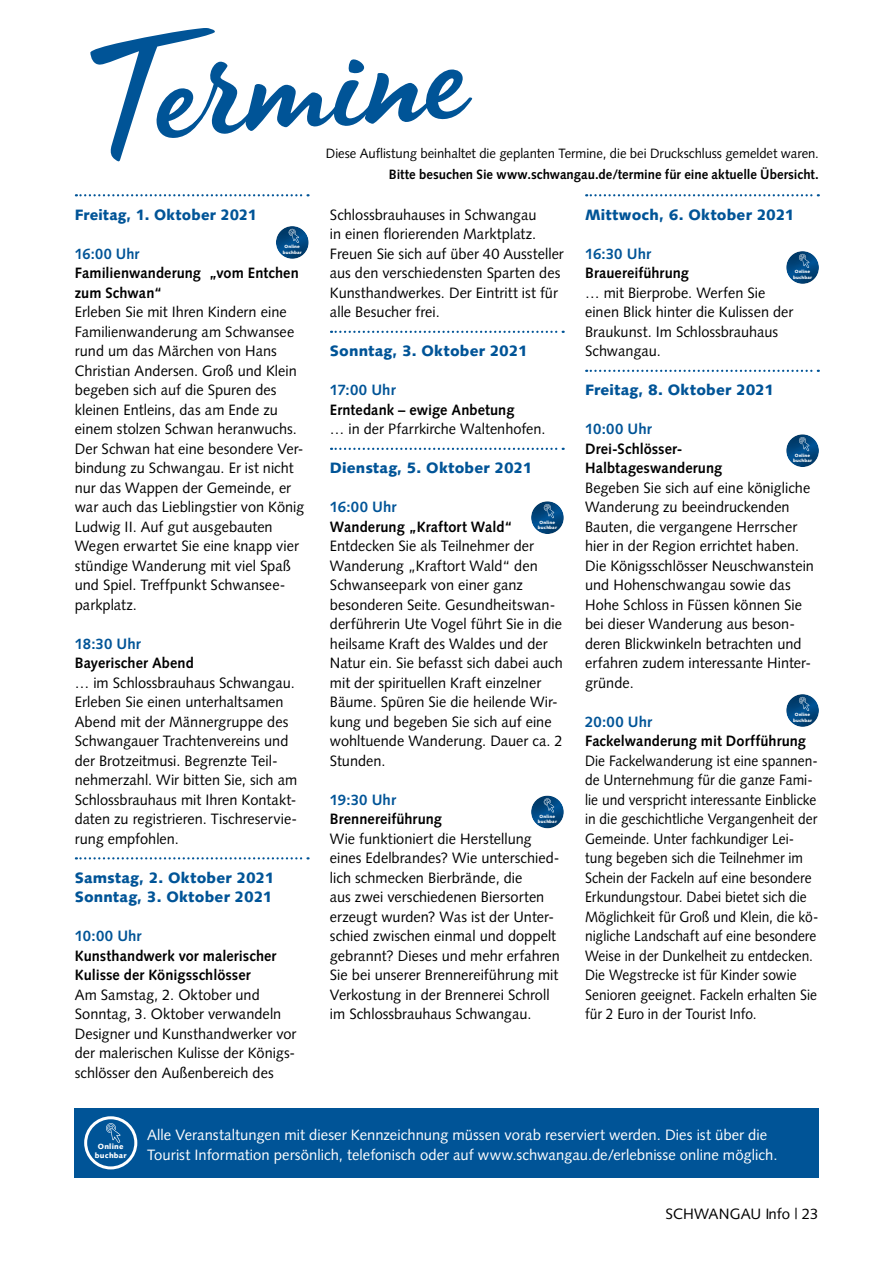
<style>
.page{position:relative;width:893px;height:1263px;background:#fff}
.page>*{position:absolute;margin:0;border:0;box-sizing:border-box;transform-origin:0 0}
.t1{font:160.8px "Timeout";color:#005497}
.t2{font:15px/19.5px "Syntax LT Pro";color:#000}
.t3{font:15px/19.5px "Syntax LT Pro";color:#000;scale:.92 1}
.t4{font:700 15px/19.5px "Syntax LT Pro";letter-spacing:.005em;color:#000}
.t5{font:15px/19.5px "Syntax LT Pro";color:#fff}
.t6{font:900 15px/19.5px "Syntax LT Pro";letter-spacing:.01em;color:#005497}
.t7{font:700 15px "Syntax LT Pro";letter-spacing:.005em;color:#005497}
.t8{font:13.5px "Syntax LT Pro";letter-spacing:-.005em;color:#000}
.t9{font:700 13.5px "Syntax LT Pro";color:#000}
.t10{font:900 7.5px/8.7px "Syntax LT Pro";letter-spacing:.03em;color:#fff;text-align:center}
.t11{font:900 4.5px/5.2px "Syntax LT Pro";letter-spacing:.03em;color:#fff;text-align:center}
</style>
<div class="page">
<svg style="left:76px;top:194px;width:233px;height:2px"></svg>
<svg style="left:76px;top:857px;width:233px;height:2px"></svg>
<div style="left:262px;top:214px;width:60px;height:45px;background:#000;opacity:.5"></div>
<svg style="left:289px;top:229px;width:10px;height:14px"></svg>
<svg style="left:331px;top:331px;width:233px;height:2px"></svg>
<svg style="left:331px;top:448px;width:233px;height:2px"></svg>
<div style="left:517px;top:490px;width:60px;height:45px;background:#000;opacity:.5"></div>
<svg style="left:544px;top:504px;width:10px;height:14px"></svg>
<div style="left:517px;top:784px;width:60px;height:45px;background:#000;opacity:.5"></div>
<svg style="left:544px;top:798px;width:10px;height:14px"></svg>
<svg style="left:586px;top:194px;width:233px;height:2px"></svg>
<svg style="left:586px;top:370px;width:233px;height:2px"></svg>
<div style="left:772px;top:239px;width:60px;height:45px;background:#000;opacity:.5"></div>
<svg style="left:799px;top:254px;width:10px;height:14px"></svg>
<div style="left:772px;top:423px;width:60px;height:45px;background:#000;opacity:.5"></div>
<svg style="left:799px;top:437px;width:10px;height:14px"></svg>
<div style="left:772px;top:682px;width:60px;height:45px;background:#000;opacity:.5"></div>
<svg style="left:799px;top:697px;width:10px;height:14px"></svg>
<div style="left:74px;top:1108px;width:745px;height:69px;background:#005497"></div>
<div style="left:84px;top:1116px;width:53px;height:53px;border:3px solid #fff;border-radius:50%"></div>
<svg style="left:106px;top:1123px;width:14px;height:20px"></svg>
<h1 class="t1" style="left:73px;top:0;width:388px;rotate:-4deg">Termine</h1>
<p class="t8" style="left:326px;top:146px;width:495px">Diese Auflistung beinhaltet die geplanten Termine, die bei Druckschluss gemeldet waren.</p>
<p class="t9" style="left:389px;top:166px;width:432px">Bitte besuchen Sie www.schwangau.de/termine für eine aktuelle Übersicht.</p>
<p class="t6" style="left:75px;top:205px;width:184px">Freitag, 1. Oktober 2021</p>
<p class="t7" style="left:75px;top:245px;width:66px">16:00 Uhr</p>
<p class="t11" style="left:283px;top:244px;width:20px">Online buchbar</p>
<p class="t4" style="left:75px;top:263px;width:226px">Familienwanderung „vom Entchen zum Schwan“</p>
<p class="t2" style="left:75px;top:302px;width:231px">Erleben Sie mit Ihren Kindern eine<br>Familienwanderung am Schwansee rund um das Märchen von Hans<br>Christian Andersen. Groß und Klein begeben sich auf die Spuren des kleinen Entleins, das am Ende zu einem stolzen Schwan heranwuchs.<br>Der Schwan hat eine besondere Ver&shy;bindung zu Schwangau. Er ist nicht nur das Wappen der Gemeinde, er war auch das Lieblingstier von König<br>Ludwig II. Auf gut ausgebauten<br>Wegen erwartet Sie eine knapp vier stündige Wanderung mit viel Spaß und Spiel. Treffpunkt Schwansee&shy;parkplatz.</p>
<p class="t7" style="left:75px;top:635px;width:68px">18:30 Uhr</p>
<p class="t4" style="left:75px;top:653px;width:121px">Bayerischer Abend</p>
<p class="t2" style="left:75px;top:673px;width:224px">… im Schlossbrauhaus Schwangau.<br>Erleben Sie einen unterhaltsamen<br>Abend mit der Männergruppe des<br>Schwangauer Trachtenvereins und der Brotzeitmusi. Begrenzte Teil&shy;nehmerzahl. Wir bitten Sie, sich am<br>Schlossbrauhaus mit Ihren Kontakt&shy;daten zu registrieren. Tischreservie&shy;rung empfohlen.</p>
<p class="t6" style="left:75px;top:868px;width:201px">Samstag, 2. Oktober 2021<br>Sonntag, 3. Oktober 2021</p>
<p class="t7" style="left:75px;top:927px;width:68px">10:00 Uhr</p>
<p class="t4" style="left:75px;top:946px;width:203px">Kunsthandwerk vor malerischer<br>Kulisse der Königsschlösser</p>
<p class="t2" style="left:75px;top:985px;width:223px">Am Samstag, 2. Oktober und<br>Sonntag, 3. Oktober verwandeln<br>Designer und Kunsthandwerker vor der malerischen Kulisse der Königs&shy;schlösser den Außenbereich des</p>
<p class="t2" style="left:330px;top:205px;width:235px">Schlossbrauhauses in Schwangau<br>in einen florierenden Marktplatz.<br>Freuen Sie sich auf über 40 Aussteller aus den verschiedensten Sparten des Kunsthandwerkes. Der Eintritt ist für alle Besucher frei.</p>
<p class="t6" style="left:330px;top:341px;width:199px">Sonntag, 3. Oktober 2021</p>
<p class="t7" style="left:330px;top:381px;width:67px">17:00 Uhr</p>
<p class="t4" style="left:330px;top:400px;width:186px">Erntedank – ewige Anbetung</p>
<p class="t2" style="left:330px;top:419px;width:217px">… in der Pfarrkirche Waltenhofen.</p>
<p class="t6" style="left:330px;top:458px;width:204px">Dienstag, 5. Oktober 2021</p>
<p class="t7" style="left:330px;top:498px;width:68px">16:00 Uhr</p>
<p class="t11" style="left:540px;top:519px;width:17px">Online</p>
<p class="t4" style="left:330px;top:517px;width:184px">Wanderung „Kraftort Wald“</p>
<p class="t11" style="left:538px;top:525px;width:20px">buchbar</p>
<p class="t2" style="left:330px;top:536px;width:234px">Entdecken Sie als Teilnehmer der<br>Wanderung „Kraftort Wald“ den<br>Schwanseepark von einer ganz besonderen Seite. Gesundheitswan&shy;derführerin Ute Vogel führt Sie in die heilsame Kraft des Waldes und der<br>Natur ein. Sie befasst sich dabei auch mit der spirituellen Kraft einzelner<br>Bäume. Spüren Sie die heilende Wir&shy;kung und begeben Sie sich auf eine wohltuende Wanderung. Dauer ca. 2<br>Stunden.</p>
<p class="t7" style="left:330px;top:791px;width:68px">19:30 Uhr</p>
<p class="t11" style="left:540px;top:814px;width:17px">Online</p>
<p class="t4" style="left:330px;top:809px;width:114px">Brennereiführung</p>
<p class="t11" style="left:538px;top:819px;width:20px">buchbar</p>
<p class="t2" style="left:330px;top:829px;width:232px">Wie funktioniert die Herstellung eines Edelbrandes? Wie unterschied&shy;lich schmecken Bierbrände, die<br>aus zwei verschiedenen Biersorten erzeugt wurden? Was ist der Unter&shy;schied zwischen einmal und doppelt gebrannt? Dieses und mehr erfahren Sie bei unserer Brennereiführung mit Verkostung in der Brennerei Schroll im Schlossbrauhaus Schwangau.</p>
<p class="t6" style="left:585px;top:205px;width:211px">Mittwoch, 6. Oktober 2021</p>
<p class="t7" style="left:585px;top:245px;width:67px">16:30 Uhr</p>
<p class="t4" style="left:585px;top:263px;width:105px">Brauereiführung</p>
<p class="t11" style="left:793px;top:274px;width:20px">buchbar</p>
<p class="t2" style="left:585px;top:283px;width:210px">… mit Bierprobe. Werfen Sie einen Blick hinter die Kulissen der<br>Braukunst. Im Schlossbrauhaus<br>Schwangau.</p>
<p class="t6" style="left:585px;top:380px;width:191px">Freitag, 8. Oktober 2021</p>
<p class="t7" style="left:585px;top:420px;width:68px">10:00 Uhr</p>
<p class="t11" style="left:793px;top:452px;width:20px">Online buchbar</p>
<p class="t11" style="left:795px;top:269px;width:17px">Online</p>
<p class="t4" style="left:585px;top:439px;width:139px">Drei-Schlösser-<br>Halbtageswanderung</p>
<p class="t2" style="left:585px;top:478px;width:230px">Begeben Sie sich auf eine königliche<br>Wanderung zu beeindruckenden<br>Bauten, die vergangene Herrscher hier in der Region errichtet haben.<br>Die Königsschlösser Neuschwanstein und Hohenschwangau sowie das<br>Hohe Schloss in Füssen können Sie bei dieser Wanderung aus beson&shy;deren Blickwinkeln betrachten und erfahren zudem interessante Hinter&shy;gründe.</p>
<p class="t7" style="left:585px;top:713px;width:69px">20:00 Uhr</p>
<p class="t11" style="left:793px;top:712px;width:20px">Online buchbar</p>
<p class="t4" style="left:585px;top:731px;width:222px">Fackelwanderung mit Dorfführung</p>
<p class="t3" style="left:585px;top:751px;width:255px">Die Fackelwanderung ist eine spannen&shy;de Unternehmung für die ganze Fami&shy;lie und verspricht interessante Einblicke in die geschichtliche Vergangenheit der Gemeinde. Unter fachkundiger Lei&shy;tung begeben sich die Teilnehmer im Schein der Fackeln auf eine besondere Erkundungstour. Dabei bietet sich die Möglichkeit für Groß und Klein, die kö&shy;nigliche Landschaft auf eine besondere Weise in der Dunkelheit zu entdecken.<br>Die Wegstrecke ist für Kinder sowie Senioren geeignet. Fackeln erhalten Sie für 2 Euro in der Tourist Info.</p>
<p class="t10" style="left:95px;top:1142px;width:33px">Online buchbar</p>
<p class="t5" style="left:147px;top:1125px;width:632px">Alle Veranstaltungen mit dieser Kennzeichnung müssen vorab reserviert werden. Dies ist über die<br>Tourist Information persönlich, telefonisch oder auf www.schwangau.de/erlebnisse online möglich.</p>
<p class="t2" style="left:666px;top:1204px;width:154px">SCHWANGAU Info | 23</p>
</div>
